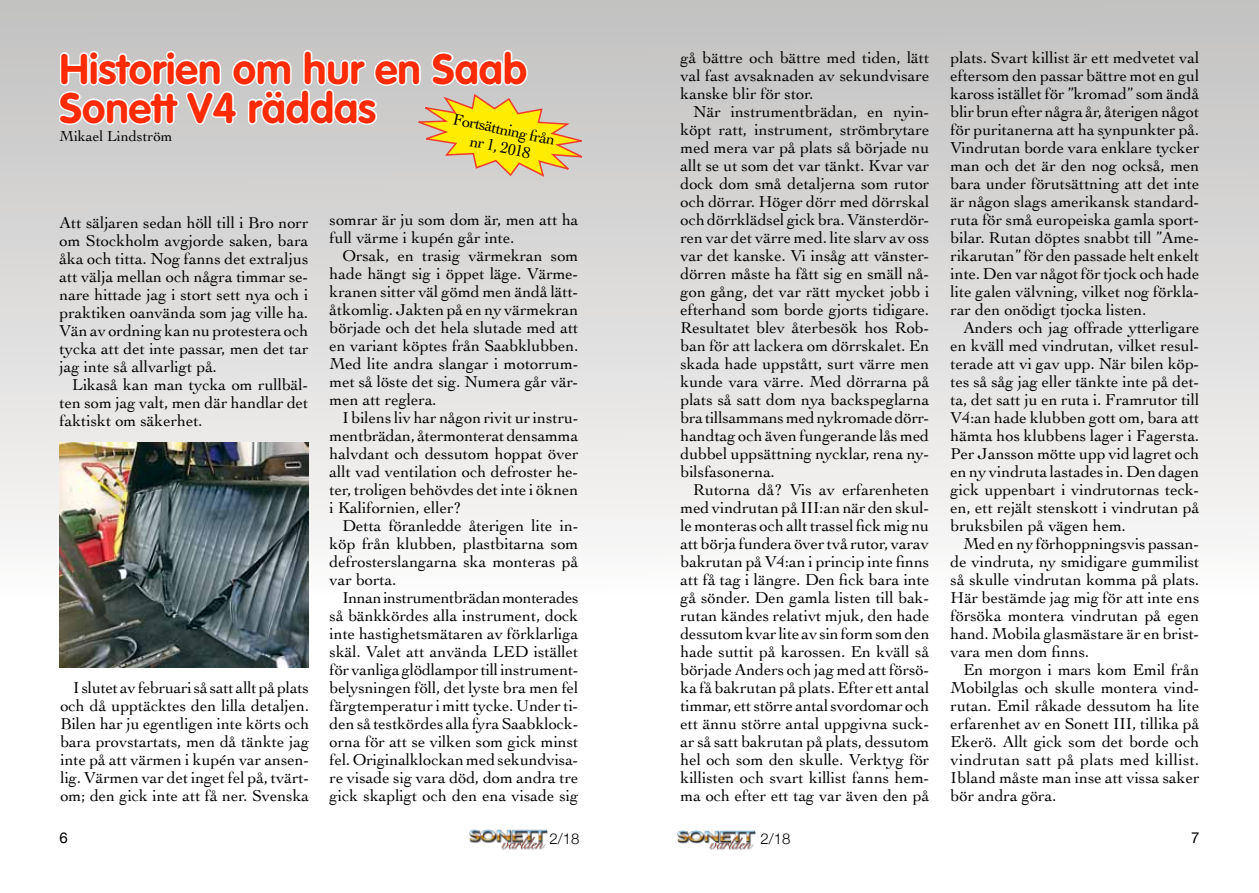
<style>
.page{position:relative;width:1259px;height:893px;background:#fff}
.page>*{position:absolute;margin:0;border:0;box-sizing:border-box;transform-origin:0 0}
.t1{font:700 42px/39px "VAG Rounded";color:#ff2b06}
.t2{font:16.5px/18px "Cochin";color:#000;text-align:justify}
.t3{font:15px "Cochin";color:#000}
.t4{font:300 15px "Helvetica Neue";color:#000}
.t5{font:15px "Helvetica Neue";color:#000}
</style>
<div class="page">
<img style="left:469px;top:830px;width:78px;height:20px">
<img style="left:677px;top:830px;width:78px;height:20px">
<div style="left:0;top:0;width:1259px;height:605px;background:linear-gradient(to bottom,#c1c0c0,#fcfbfa)"></div>
<svg style="left:57px;top:49px;width:532px;height:129px;background:#d9d4be"></svg>
<img style="left:60px;top:442px;width:248px;height:226px">
<h1 class="t1" style="left:60px;top:49px;width:469px">Historien om hur en Saab<br>Sonett V4 räddas</h1>
<p class="t3" style="left:60px;top:126px;width:114px">Mikael Lindström</p>
<p class="t2" style="left:455px;top:109px;width:105px;text-align:center;rotate:12deg">Fortsättning från nr 1, 2018</p>
<p class="t2" style="left:60px;top:212px;width:250px">Att säljaren sedan höll till i Bro norr om Stockholm avgjorde saken, bara åka och titta. Nog fanns det extraljus att välja mellan och några timmar se&shy;nare hittade jag i stort sett nya och i praktiken oanvända som jag ville ha.<br>Vän av ordning kan nu protestera och tycka att det inte passar, men det tar jag inte så allvarligt på.</p>
<p class="t2" style="left:60px;top:374px;width:250px;text-indent:13px">Likaså kan man tycka om rullbäl&shy;ten som jag valt, men där handlar det faktiskt om säkerhet.</p>
<p class="t2" style="left:60px;top:678px;width:250px;text-indent:13px">I slutet av februari så satt allt på plats och då upptäcktes den lilla detaljen.<br>Bilen har ju egentligen inte körts och bara provstartats, men då tänkte jag inte på att värmen i kupén var ansen&shy;lig. Värmen var det inget fel på, tvärt&shy;om; den gick inte att få ner. Svenska</p>
<p class="t2" style="left:330px;top:210px;width:250px">somrar är ju som dom är, men att ha full värme i kupén går inte.</p>
<p class="t2" style="left:330px;top:246px;width:250px;text-indent:13px">Orsak, en trasig värmekran som hade hängt sig i öppet läge. Värme&shy;kranen sitter väl gömd men ändå lätt&shy;åtkomlig. Jakten på en ny värmekran började och det hela slutade med att en variant köptes från Saabklubben.<br>Med lite andra slangar i motorrum&shy;met så löste det sig. Numera går vär&shy;men att reglera.</p>
<p class="t2" style="left:330px;top:408px;width:250px;text-indent:13px">I bilens liv har någon rivit ur instru&shy;mentbrädan, återmonterat densamma halvdant och dessutom hoppat över allt vad ventilation och defroster he&shy;ter, troligen behövdes det inte i öknen i Kalifornien, eller?</p>
<p class="t2" style="left:330px;top:516px;width:250px;text-indent:13px">Detta föranledde återigen lite in&shy;köp från klubben, plastbitarna som defrosterslangarna ska monteras på var borta.</p>
<p class="t2" style="left:330px;top:588px;width:250px;text-indent:13px">Innan instrumentbrädan monterades så bänkkördes alla instrument, dock inte hastighetsmätaren av förklarliga skäl. Valet att använda LED istället för vanliga glödlampor till instrument&shy;belysningen föll, det lyste bra men fel färgtemperatur i mitt tycke. Under ti&shy;den så testkördes alla fyra Saabklock&shy;orna för att se vilken som gick minst fel. Originalklockan med sekundvisa&shy;re visade sig vara död, dom andra tre gick skapligt och den ena visade sig</p>
<p class="t2" style="left:680px;top:48px;width:250px">gå bättre och bättre med tiden, lätt val fast avsaknaden av sekundvisare kanske blir för stor.</p>
<p class="t2" style="left:680px;top:102px;width:250px;text-indent:13px">När instrumentbrädan, en nyin&shy;köpt ratt, instrument, strömbrytare med mera var på plats så började nu allt se ut som det var tänkt. Kvar var dock dom små detaljerna som rutor och dörrar. Höger dörr med dörrskal och dörrklädsel gick bra. Vänsterdör&shy;ren var det värre med. lite slarv av oss var det kanske. Vi insåg att vänster&shy;dörren måste ha fått sig en smäll nå&shy;gon gång, det var rätt mycket jobb i efterhand som borde gjorts tidigare.<br>Resultatet blev återbesök hos Rob&shy;ban för att lackera om dörrskalet. En skada hade uppstått, surt värre men kunde vara värre. Med dörrarna på plats så satt dom nya backspeglarna bra tillsammans med nykromade dörr&shy;handtag och även fungerande lås med dubbel uppsättning nycklar, rena ny&shy;bilsfasonerna.</p>
<p class="t2" style="left:680px;top:480px;width:250px;text-indent:13px">Rutorna då? Vis av erfarenheten med vindrutan på III:an när den skul&shy;le monteras och allt trassel fick mig nu att börja fundera över två rutor, varav bakrutan på V4:an i princip inte finns att få tag i längre. Den fick bara inte gå sönder. Den gamla listen till bak&shy;rutan kändes relativt mjuk, den hade dessutom kvar lite av sin form som den hade suttit på karossen. En kväll så började Anders och jag med att försö&shy;ka få bakrutan på plats. Efter ett antal timmar, ett större antal svordomar och ett ännu större antal uppgivna suck&shy;ar så satt bakrutan på plats, dessutom hel och som den skulle. Verktyg för killisten och svart killist fanns hem&shy;ma och efter ett tag var även den på</p>
<p class="t2" style="left:950px;top:48px;width:250px">plats. Svart killist är ett medvetet val eftersom den passar bättre mot en gul kaross istället för ”kromad” som ändå blir brun efter några år, återigen något för puritanerna att ha synpunkter på.<br>Vindrutan borde vara enklare tycker man och det är den nog också, men bara under förutsättning att det inte är någon slags amerikansk standard&shy;ruta för små europeiska gamla sport&shy;bilar. Rutan döptes snabbt till ”Ame&shy;rikarutan” för den passade helt enkelt inte. Den var något för tjock och hade lite galen välvning, vilket nog förkla&shy;rar den onödigt tjocka listen.</p>
<p class="t2" style="left:950px;top:318px;width:250px;text-indent:13px">Anders och jag offrade ytterligare en kväll med vindrutan, vilket resul&shy;terade att vi gav upp. När bilen köp&shy;tes så såg jag eller tänkte inte på det&shy;ta, det satt ju en ruta i. Framrutor till V4:an hade klubben gott om, bara att hämta hos klubbens lager i Fagersta.<br>Per Jansson mötte upp vid lagret och en ny vindruta lastades in. Den dagen gick uppenbart i vindrutornas teck&shy;en, ett rejält stenskott i vindrutan på bruksbilen på vägen hem.</p>
<p class="t2" style="left:950px;top:534px;width:250px;text-indent:13px">Med en ny förhoppningsvis passan&shy;de vindruta, ny smidigare gummilist så skulle vindrutan komma på plats.<br>Här bestämde jag mig för att inte ens försöka montera vindrutan på egen hand. Mobila glasmästare är en brist&shy;vara men dom finns.</p>
<p class="t2" style="left:950px;top:660px;width:250px;text-indent:13px">En morgon i mars kom Emil från Mobilglas och skulle montera vind&shy;rutan. Emil råkade dessutom ha lite erfarenhet av en Sonett III, tillika på Ekerö. Allt gick som det borde och vindrutan satt på plats med killist.<br>Ibland måste man inse att vissa saker bör andra göra.</p>
<p class="t5" style="left:60px;top:827px;width:10px">6</p>
<p class="t4" style="left:549px;top:827px;width:32px">2/18</p>
<p class="t4" style="left:760px;top:827px;width:32px">2/18</p>
<p class="t5" style="left:1191px;top:827px;width:10px">7</p>
</div>
